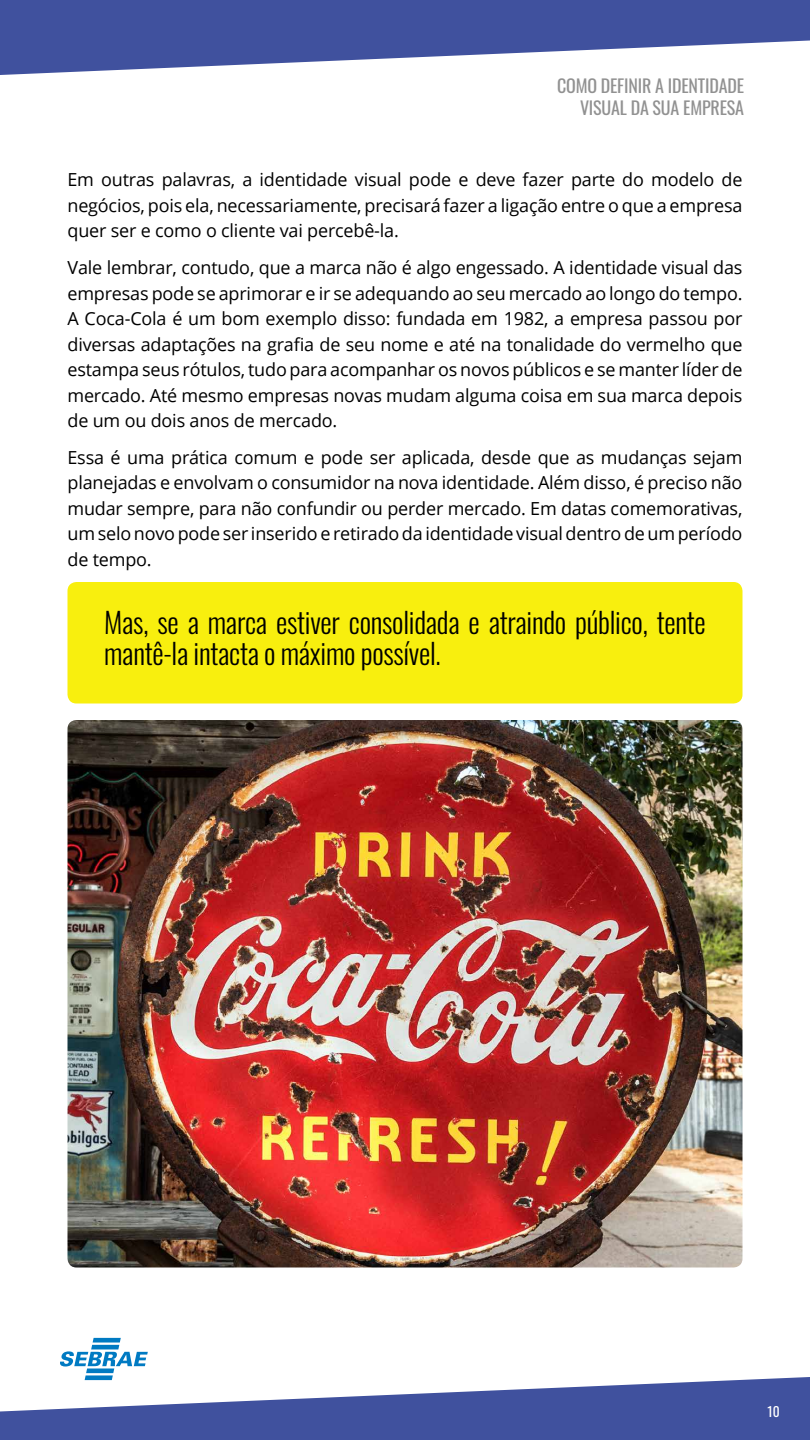
<style>
.page{position:relative;width:810px;height:1440px;background:#fff}
.page>*{position:absolute;margin:0;border:0;box-sizing:border-box;transform-origin:0 0}
.t1{font:300 28.5px/31.5px "Oswald";letter-spacing:-.01em;color:#000}
.t2{font:18px/25.5px "Open Sans";letter-spacing:-.01em;color:#000;text-align:justify}
.t3{font:18px/22.5px "Oswald";letter-spacing:-.01em;color:#919191;text-align:right}
.t4{font:13.5px "Oswald";color:#fff}
</style>
<div class="page">
<img style="left:68px;top:720px;width:674px;height:548px">
<div style="left:68px;top:582px;width:674px;height:122px;background:#f8ef0e;border-radius:9px"></div>
<svg style="left:0;top:0;width:810px;height:75px;fill:#40519e"></svg>
<svg style="left:0;top:1377px;width:810px;height:63px;fill:#40519e"></svg>
<svg style="left:60px;top:1338px;width:88px;height:42px"></svg>
<p class="t3" style="left:557px;top:72px;width:188px">COMO DEFINIR A IDENTIDADE<br>VISUAL DA SUA EMPRESA</p>
<p class="t2" style="left:68px;top:167px;width:677px">Em outras palavras, a identidade visual pode e deve fazer parte do modelo de negócios, pois ela, necessariamente, precisará fazer a ligação entre o que a empresa quer ser e como o cliente vai percebê-la.</p>
<p class="t2" style="left:68px;top:254px;width:677px">Vale lembrar, contudo, que a marca não é algo engessado. A identidade visual das empresas pode se aprimorar e ir se adequando ao seu mercado ao longo do tempo.<br>A Coca-Cola é um bom exemplo disso: fundada em 1982, a empresa passou por diversas adaptações na grafia de seu nome e até na tonalidade do vermelho que estampa seus rótulos, tudo para acompanhar os novos públicos e se manter líder de mercado. Até mesmo empresas novas mudam alguma coisa em sua marca depois de um ou dois anos de mercado.</p>
<p class="t2" style="left:68px;top:444px;width:677px">Essa é uma prática comum e pode ser aplicada, desde que as mudanças sejam planejadas e envolvam o consumidor na nova identidade. Além disso, é preciso não mudar sempre, para não confundir ou perder mercado. Em datas comemorativas, um selo novo pode ser inserido e retirado da identidade visual dentro de um período de tempo.</p>
<h1 class="t1" style="left:104px;top:603px;width:603px">Mas, se a marca estiver consolidada e atraindo público, tente mantê-la intacta o máximo possível.</h1>
<p class="t4" style="left:767px;top:1399px;width:14px">10</p>
</div>
